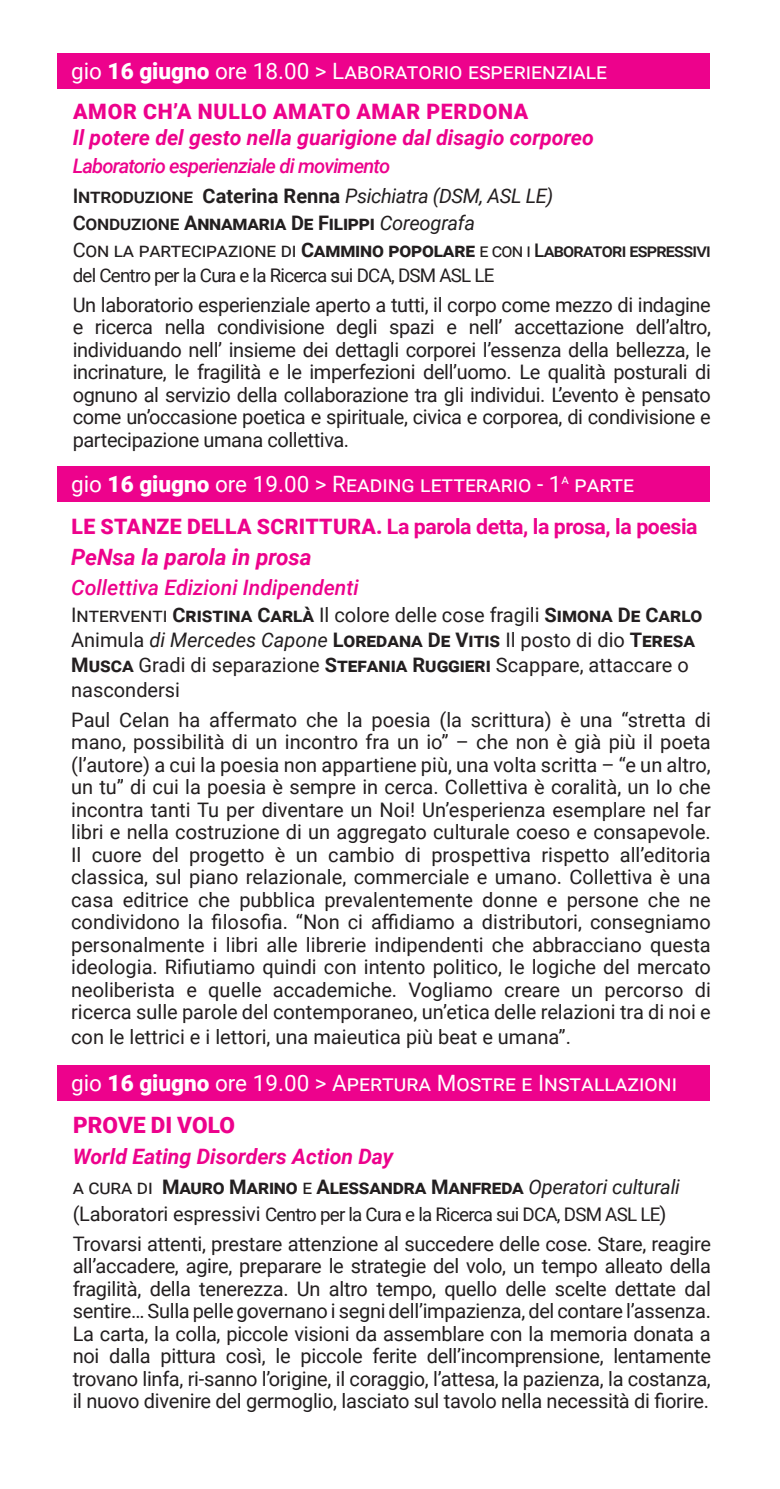
<style>
.page{position:relative;width:780px;height:1489px;background:#fff}
.page>*{position:absolute;margin:0;border:0;box-sizing:border-box;transform-origin:0 0}
.t1{font:22.5px/42px "Roboto";color:#fff}
.t2{font:italic 700 22.5px "Roboto";color:#ed028c}
.t3{font:italic 700 21.25px "Roboto";color:#ed028c}
.t4{font:700 21.25px "Roboto";letter-spacing:-.02em;color:#ed028c}
.t5{font:italic 500 21.25px "Roboto";color:#ed028c}
.t6{font:900 21.25px "Roboto";letter-spacing:.035em;color:#ed028c}
.t7{font:20px/22.5px "Roboto";color:#231f20;text-align:justify}
.t8{font:700 20px/27px "Roboto";letter-spacing:-.01em;color:#231f20}
.t9{font:italic 500 20px/29.5px "Roboto";letter-spacing:-.04em;color:#ed028c}
.t10{font:18.75px "Roboto";letter-spacing:-.04em;color:#231f20}
.s1{font-weight:900}
.s2{font-style:normal;color:#231f20}
.s3{font-weight:700;font-style:normal;color:#231f20}
.s4{font-weight:400;color:#231f20}
.s5{font-weight:500}
.s6{font-weight:400;font-style:italic}
.s7{font-weight:400}
.s8{font-weight:400;font-size:18.75px}
.s9{font-weight:500;font-size:18.75px}
.s10{font-weight:700}
.s11{font-style:italic}
.s12{font-weight:900;color:#ed028c}
.s13{font-size:20px}
</style>
<div class="page">
<div style="left:57px;top:53px;width:652px;height:36px;background:#ed028c"></div>
<div style="left:57px;top:466px;width:652px;height:35px;background:#ed028c"></div>
<div style="left:57px;top:1065px;width:652px;height:35px;background:#ed028c"></div>
<p class="t1" style="left:71px;top:50px;width:537px">gio <span class="s1">16 giugno</span> ore 18.00 &gt; Laboratorio esperienziale</p>
<p class="t6" style="left:73px;top:100px;width:457px">AMOR CH’A NULLO AMATO AMAR PERDONA</p>
<p class="t3" style="left:73px;top:125px;width:522px">Il potere del gesto nella guarigione dal disagio corporeo</p>
<p class="t9" style="left:73px;top:152px;width:482px">Laboratorio esperienziale di movimento<br><span class="s2">Introduzione</span> <span class="s3">Caterina Renna</span> <span class="s4">Psichiatra (DSM, ASL LE)</span></p>
<p class="t8" style="left:73px;top:209px;width:639px"><span class="s5">Conduzione</span> Annamaria De Filippi <span class="s6">Coreografa<br></span><span class="s7">Con la partecipazione di</span> Cammino popolare <span class="s8">e con i</span> <span class="s9">Laboratori espressivi</span></p>
<p class="t10" style="left:73px;top:264px;width:423px">del Centro per la Cura e la Ricerca sui DCA, DSM ASL LE</p>
<p class="t7" style="left:73px;top:293px;width:640px">Un laboratorio esperienziale aperto a tutti, il corpo come mezzo di indagine e ricerca nella condivisione degli spazi e nell’ accettazione dell’altro, individuando nell’ insieme dei dettagli corporei l’essenza della bellezza, le incrinature, le fragilità e le imperfezioni dell’uomo. Le qualità posturali di ognuno al servizio della collaborazione tra gli individui. L’evento è pensato come un’occasione poetica e spirituale, civica e corporea, di condivisione e partecipazione umana collettiva.</p>
<p class="t1" style="left:71px;top:463px;width:564px">gio <span class="s1">16 giugno</span> ore 19.00 &gt; Reading letterario - 1<sup>a</sup> parte</p>
<p class="t4" style="left:71px;top:514px;width:627px"><span class="s1">LE STANZE DELLA SCRITTURA.</span> La parola detta, la prosa, la poesia</p>
<p class="t2" style="left:71px;top:544px;width:242px">PeNsa la parola in prosa</p>
<p class="t5" style="left:71px;top:575px;width:289px">Collettiva Edizioni Indipendenti</p>
<p class="t7" style="left:71px;top:602px;width:632px;line-height:25px;text-align:left">Interventi <span class="s10">Cristina Carlà</span> Il colore delle cose fragili <span class="s10">Simona De Carlo </span>Animula <span class="s11">di Mercedes Capone</span> <span class="s10">Loredana De Vitis</span> Il posto di dio <span class="s10">Teresa Musca</span> Gradi di separazione <span class="s10">Stefania Ruggieri</span> Scappare, attaccare o nascondersi</p>
<p class="t7" style="left:71px;top:708px;width:641px">Paul Celan ha affermato che la poesia (la scrittura) è una “stretta di mano, possibilità di un incontro fra un io” – che non è già più il poeta (l’autore) a cui la poesia non appartiene più, una volta scritta – “e un altro, un tu” di cui la poesia è sempre in cerca. Collettiva è coralità, un Io che incontra tanti Tu per diventare un Noi! Un’esperienza esemplare nel far libri e nella costruzione di un aggregato culturale coeso e consapevole.<br>Il cuore del progetto è un cambio di prospettiva rispetto all’editoria classica, sul piano relazionale, commerciale e umano. Collettiva è una casa editrice che pubblica prevalentemente donne e persone che ne condividono la filosofia. “Non ci affidiamo a distributori, consegniamo personalmente i libri alle librerie indipendenti che abbracciano questa ideologia. Rifiutiamo quindi con intento politico, le logiche del mercato neoliberista e quelle accademiche. Vogliamo creare un percorso di ricerca sulle parole del contemporaneo, un’etica delle relazioni tra di noi e</p>
<p class="t7" style="left:71px;top:1026px;width:501px">con le lettrici e i lettori, una maieutica più beat e umana”.</p>
<p class="t1" style="left:71px;top:1062px;width:607px">gio <span class="s1">16 giugno</span> ore 19.00 &gt; Apertura Mostre e Installazioni<br><span class="s12">PROVE DI VOLO</span></p>
<p class="t3" style="left:73px;top:1144px;width:322px">World Eating Disorders Action Day</p>
<p class="t8" style="left:73px;top:1173px;width:609px"><span class="s7">a cura di</span> Mauro Marino <span class="s7">e</span> Alessandra Manfreda <span class="s6">Operatori culturali</span></p>
<p class="t10" style="left:73px;top:1203px;width:595px"><span class="s13">(Laboratori espressivi</span> Centro per la Cura e la Ricerca sui DCA, DSM ASL LE<span class="s13">)</span></p>
<p class="t7" style="left:73px;top:1232px;width:640px">Trovarsi attenti, prestare attenzione al succedere delle cose. Stare, reagire all’accadere, agire, preparare le strategie del volo, un tempo alleato della fragilità, della tenerezza. Un altro tempo, quello delle scelte dettate dal sentire… Sulla pelle governano i segni dell’impazienza, del contare l’assenza.<br>La carta, la colla, piccole visioni da assemblare con la memoria donata a noi dalla pittura così, le piccole ferite dell’incomprensione, lentamente trovano linfa, ri-sanno l’origine, il coraggio, l’attesa, la pazienza, la costanza, il nuovo divenire del germoglio, lasciato sul tavolo nella necessità di fiorire.</p>
</div>
